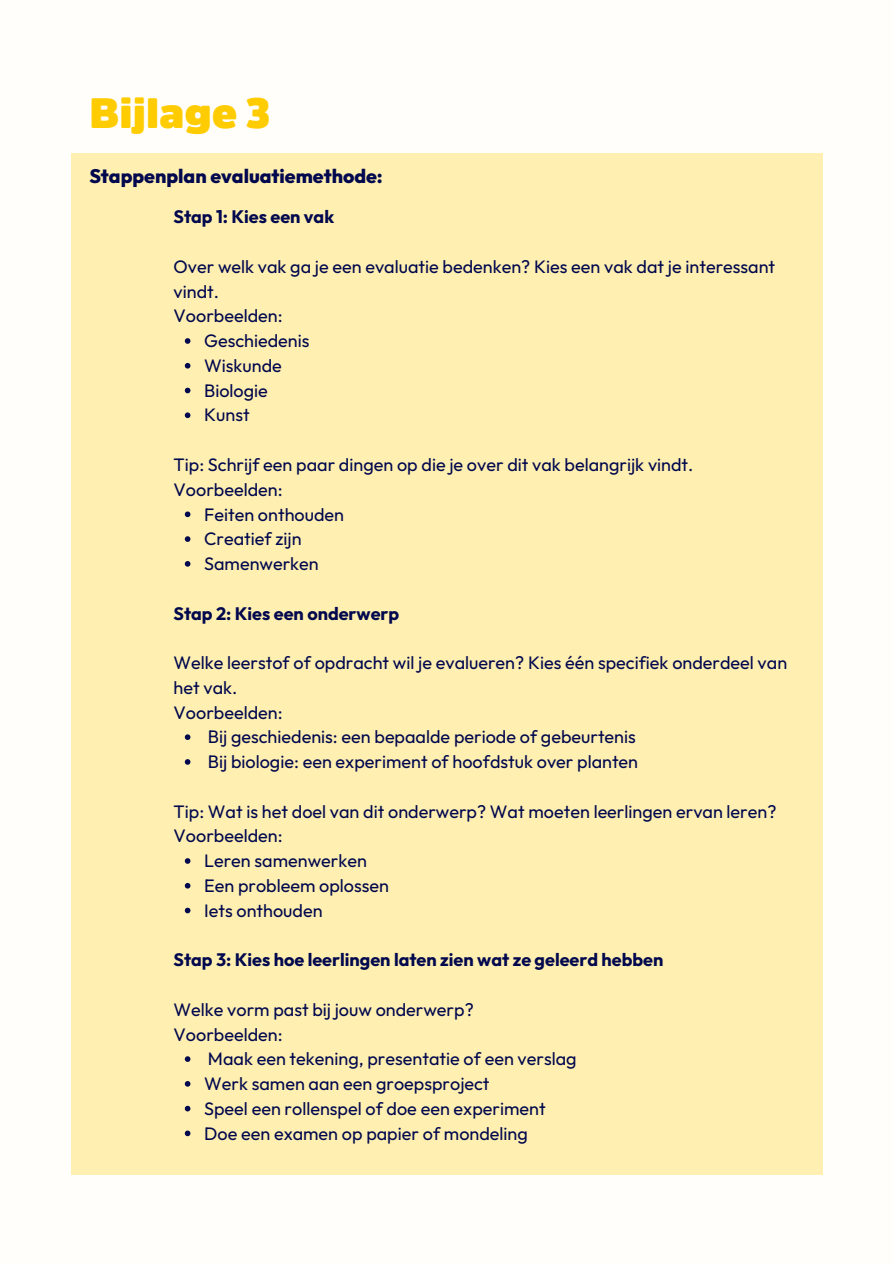
<style>
.page{position:relative;width:894px;height:1264px;background:#fff}
.page>*{position:absolute;margin:0;border:0;box-sizing:border-box;transform-origin:0 0}
.t1{font:900 42px "Amsi Pro Normal";color:#ffcc01}
.t2{font:800 19.5px "Outfit";color:#01084e}
.t3{font:18px/24.8px "Outfit";color:#01084e}
.t4{font:700 18px "Outfit";color:#01084e}
</style>
<div class="page">
<div style="left:0;top:0;width:893px;height:1263px;background:#fffefb"></div>
<div style="left:71px;top:153px;width:751px;height:1021px;background:#ffefb0"></div>
<svg style="left:185px;top:338px;width:5px;height:6px"></svg>
<svg style="left:185px;top:363px;width:5px;height:5px"></svg>
<svg style="left:185px;top:388px;width:5px;height:5px"></svg>
<svg style="left:185px;top:412px;width:5px;height:6px"></svg>
<svg style="left:185px;top:511px;width:5px;height:6px"></svg>
<svg style="left:185px;top:536px;width:5px;height:6px"></svg>
<svg style="left:185px;top:561px;width:5px;height:5px"></svg>
<svg style="left:185px;top:734px;width:5px;height:6px"></svg>
<svg style="left:185px;top:759px;width:5px;height:5px"></svg>
<svg style="left:185px;top:858px;width:5px;height:5px"></svg>
<svg style="left:185px;top:883px;width:5px;height:5px"></svg>
<svg style="left:185px;top:907px;width:5px;height:6px"></svg>
<svg style="left:185px;top:1056px;width:5px;height:5px"></svg>
<svg style="left:185px;top:1081px;width:5px;height:5px"></svg>
<svg style="left:185px;top:1105px;width:5px;height:6px"></svg>
<svg style="left:185px;top:1130px;width:5px;height:6px"></svg>
<p class="t1" style="left:89px;top:92px;width:183px">Bijlage 3</p>
<p class="t2" style="left:89px;top:163px;width:295px">Stappenplan evaluatiemethode:</p>
<h1 class="t4" style="left:173px;top:205px;width:162px">Stap 1: Kies een vak</h1>
<h2 class="t3" style="left:173px;top:254px;width:603px">Over welk vak ga je een evaluatie bedenken? Kies een vak dat je interessant vindt.</h2>
<h2 class="t3" style="left:173px;top:303px;width:110px">Voorbeelden:</h2>
<p class="t3" style="left:204px;top:328px;width:107px">Geschiedenis</p>
<p class="t3" style="left:204px;top:353px;width:79px">Wiskunde</p>
<p class="t3" style="left:204px;top:377px;width:65px">Biologie</p>
<p class="t3" style="left:204px;top:402px;width:47px">Kunst</p>
<p class="t3" style="left:173px;top:452px;width:521px">Tip: Schrijf een paar dingen op die je over dit vak belangrijk vindt.</p>
<p class="t3" style="left:173px;top:476px;width:110px">Voorbeelden:</p>
<p class="t3" style="left:204px;top:501px;width:141px">Feiten onthouden</p>
<p class="t3" style="left:204px;top:526px;width:99px">Creatief zijn</p>
<p class="t3" style="left:204px;top:551px;width:116px">Samenwerken</p>
<p class="t4" style="left:173px;top:601px;width:227px">Stap 2: Kies een onderwerp</p>
<p class="t3" style="left:173px;top:650px;width:615px">Welke leerstof of opdracht wil je evalueren? Kies één specifiek onderdeel van het vak.</p>
<p class="t3" style="left:173px;top:699px;width:110px">Voorbeelden:</p>
<p class="t3" style="left:208px;top:724px;width:429px">Bij geschiedenis: een bepaalde periode of gebeurtenis</p>
<p class="t3" style="left:208px;top:749px;width:431px">Bij biologie: een experiment of hoofdstuk over planten</p>
<p class="t3" style="left:173px;top:798px;width:604px">Tip: Wat is het doel van dit onderwerp? Wat moeten leerlingen ervan leren?</p>
<p class="t3" style="left:173px;top:823px;width:110px">Voorbeelden:</p>
<p class="t3" style="left:204px;top:848px;width:164px">Leren samenwerken</p>
<p class="t3" style="left:204px;top:872px;width:186px">Een probleem oplossen</p>
<p class="t3" style="left:204px;top:897px;width:120px">Iets onthouden</p>
<p class="t4" style="left:173px;top:948px;width:491px">Stap 3: Kies hoe leerlingen laten zien wat ze geleerd hebben</p>
<p class="t3" style="left:173px;top:996px;width:301px">Welke vorm past bij jouw onderwerp?</p>
<h2 class="t3" style="left:173px;top:1021px;width:110px">Voorbeelden:</h2>
<p class="t3" style="left:208px;top:1046px;width:370px">Maak een tekening, presentatie of een verslag</p>
<p class="t3" style="left:204px;top:1070px;width:287px">Werk samen aan een groepsproject</p>
<p class="t3" style="left:204px;top:1095px;width:343px">Speel een rollenspel of doe een experiment</p>
<p class="t3" style="left:204px;top:1120px;width:325px">Doe een examen op papier of mondeling</p>
</div>
